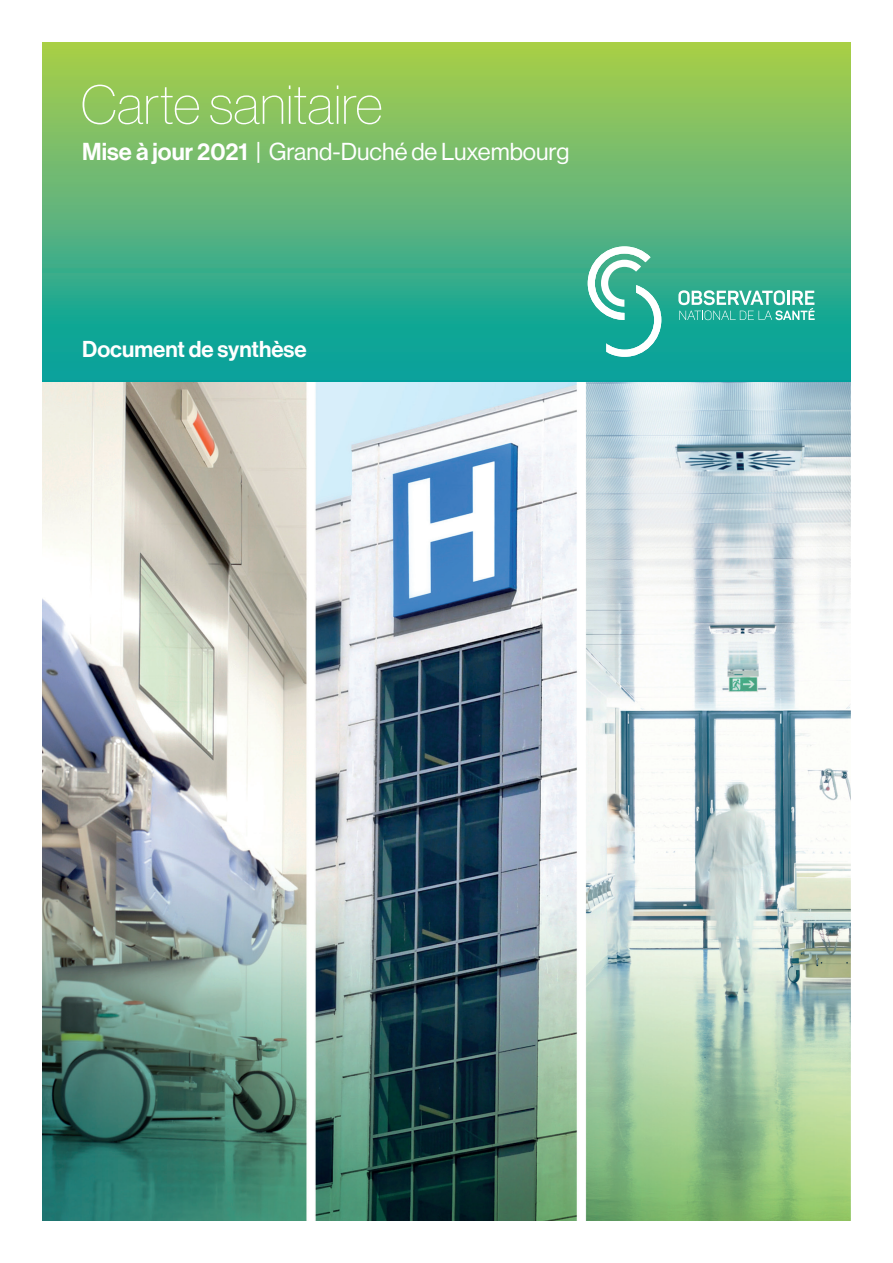
<style>
.page{position:relative;width:893px;height:1263px;background:#fff}
.page>*{position:absolute;margin:0;border:0;box-sizing:border-box;transform-origin:0 0}
.t1{font:54px "N Haas Grotesk DS Std 25 Th";color:#fff}
.t2{font:24px "N Haas Grotesk DS Std 55 Rg";color:#fff}
.t3{font:22.5px "N Haas Grotesk DS Std 65 Md";color:#fff}
.s1{font-family:"N Haas Grotesk DS Std 65 Md"}
</style>
<div class="page">
<div style="left:43px;top:43px;width:807px;height:349px;background:linear-gradient(to bottom,#b1cd4d,#009da6)"></div>
<svg style="left:588px;top:246px;width:73px;height:111px"></svg>
<svg style="left:678px;top:290px;width:137px;height:30px"></svg>
<img style="left:43px;top:383px;width:807px;height:837px">
<h1 class="t1" style="left:81px;top:75px;width:303px">Carte sanitaire</h1>
<p class="t2" style="left:82px;top:138px;width:489px"><span class="s1">Mise à jour 2021</span> | Grand-Duché de Luxembourg</p>
<p class="t3" style="left:82px;top:336px;width:226px">Document de synthèse</p>
</div>
